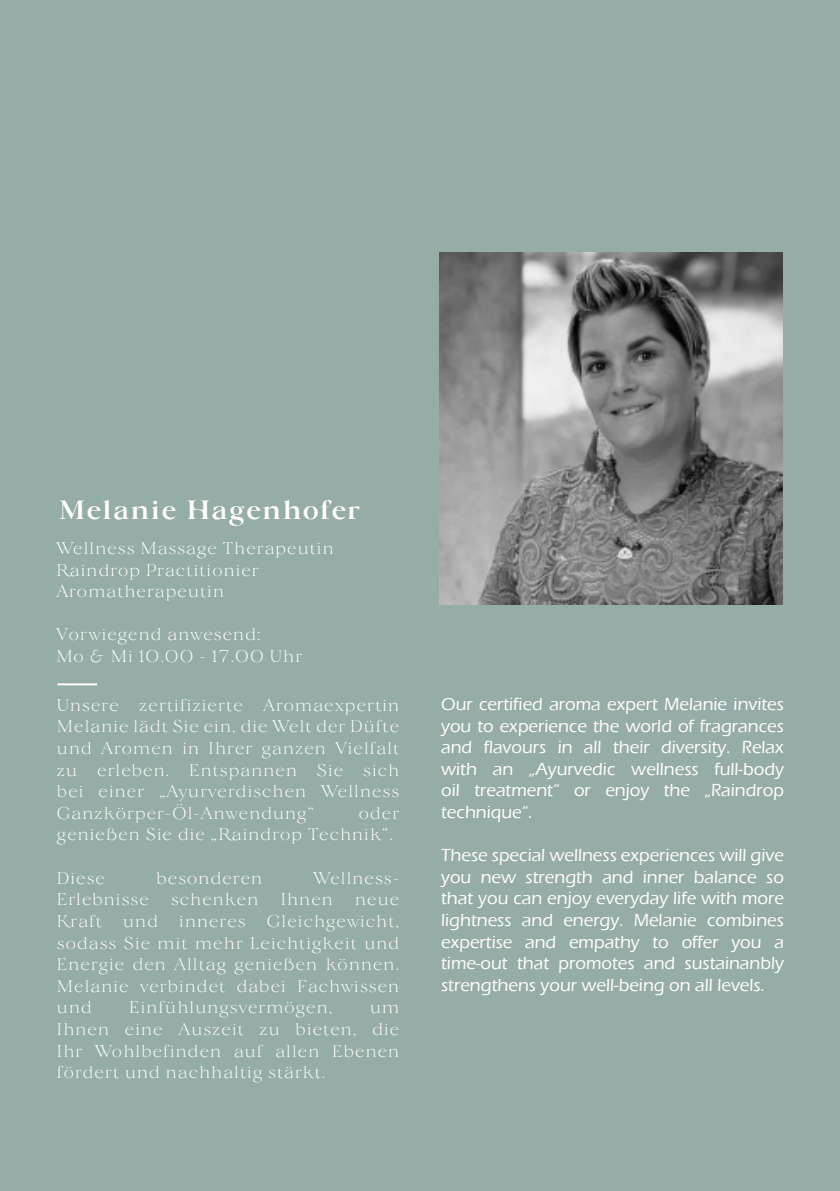
<style>
.page{position:relative;width:840px;height:1191px;background:#fff}
.page>*{position:absolute;margin:0;border:0;box-sizing:border-box;transform-origin:0 0}
.t1{font:700 28px "Velour";letter-spacing:.03em;color:#fff}
.t2{font:300 18px/21.6px "Velour";letter-spacing:.03em;color:#fff;text-align:justify}
.t3{font:500 18px/21.6px "Eras ITC";color:#fff;text-align:justify}
</style>
<div class="page">
<div style="left:0;top:0;width:839px;height:1191px;background:#96aca7"></div>
<hr style="left:57px;top:683px;width:40px;height:2px;background:#fff">
<img style="left:439px;top:253px;width:343px;height:351px">
<p class="t1" style="left:58px;top:493px;width:304px">Melanie Hagenhofer</p>
<p class="t2" style="left:56px;top:537px;width:279px">Wellness Massage Therapeutin</p>
<p class="t2" style="left:56px;top:559px;width:204px">Raindrop Practitionier</p>
<p class="t2" style="left:56px;top:580px;width:169px">Aromatherapeutin</p>
<p class="t2" style="left:56px;top:624px;width:206px">Vorwiegend anwesend:</p>
<p class="t2" style="left:56px;top:645px;width:248px">Mo &amp; Mi 10.00 - 17.00 Uhr</p>
<p class="t2" style="left:57px;top:694px;width:344px">Unsere zertifizierte Aromaexpertin Melanie lädt Sie ein, die Welt der Düfte und Aromen in Ihrer ganzen Vielfalt zu erleben. Entspannen Sie sich bei einer „Ayurverdischen Wellness Ganzkörper-Öl-Anwendung“</p>
<p class="t2" style="left:57px;top:802px;width:344px;text-indent:302px">oder genießen Sie die „Raindrop Technik“.</p>
<p class="t2" style="left:57px;top:867px;width:50px">Diese</p>
<p class="t2" style="left:156px;top:867px;width:108px">besonderen</p>
<p class="t2" style="left:57px;top:867px;width:344px;text-indent:256px">Wellness-Erlebnisse schenken Ihnen neue Kraft und inneres Gleichgewicht, sodass Sie mit mehr Leichtigkeit und Energie den Alltag genießen können.<br>Melanie verbindet dabei Fachwissen und</p>
<p class="t2" style="left:129px;top:997px;width:205px">Einfühlungsvermögen,</p>
<p class="t2" style="left:57px;top:997px;width:344px;text-indent:313px">um Ihnen eine Auszeit zu bieten, die Ihr Wohlbefinden auf allen Ebenen fördert und nachhaltig stärkt.</p>
<p class="t3" style="left:441px;top:693px;width:344px">Our certified aroma expert Melanie invites you to experience the world of fragrances and flavours in all their diversity. Relax with an „Ayurvedic wellness full-body oil treatment“ or enjoy the „Raindrop technique“.</p>
<p class="t3" style="left:441px;top:844px;width:344px">These special wellness experiences will give you new strength and inner balance so that you can enjoy everyday life with more lightness and energy. Melanie combines expertise and empathy to offer you a time-out that promotes and sustainanbly strengthens your well-being on all levels.</p>
</div>
